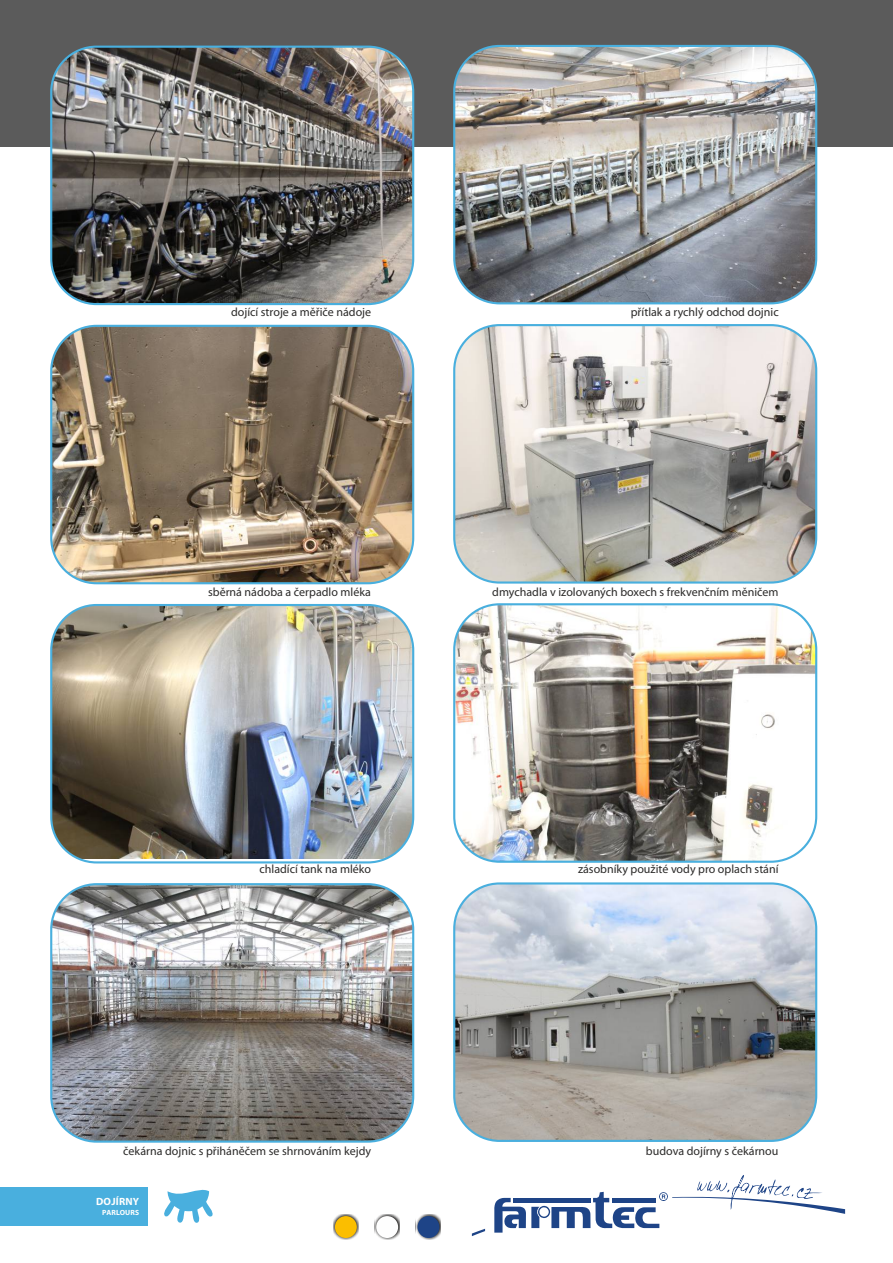
<style>
.page{position:relative;width:893px;height:1263px;background:#fff}
.page>*{position:absolute;margin:0;border:0;box-sizing:border-box;transform-origin:0 0}
.t1{font:12px "Myriad Pro";color:#2b2a29}
.t2{font:700 10.5px "Myriad Pro";letter-spacing:.02em;color:#fefefe}
.t3{font:700 7.5px "Myriad Pro";letter-spacing:.02em;color:#fefefe}
</style>
<div class="page">
<div style="left:0;top:0;width:893px;height:147px;background:#5b5b5b"></div>
<img style="left:51px;top:47px;width:362px;height:257px;border-radius:45px">
<div style="left:50px;top:46px;width:364px;height:259px;border:2px solid #49afde;border-radius:45px"></div>
<img style="left:454px;top:46px;width:362px;height:257px;border-radius:45px">
<div style="left:453px;top:45px;width:364px;height:259px;border:2px solid #49afde;border-radius:45px"></div>
<img style="left:51px;top:605px;width:362px;height:253px">
<div style="left:50px;top:604px;width:364px;height:259px;border:2px solid #49afde;border-radius:45px"></div>
<img style="left:454px;top:604px;width:362px;height:258px;border-radius:45px">
<div style="left:453px;top:603px;width:364px;height:260px;border:2px solid #49afde;border-radius:45px"></div>
<img style="left:51px;top:326px;width:362px;height:257px;border-radius:45px">
<div style="left:50px;top:325px;width:364px;height:259px;border:2px solid #49afde;border-radius:45px"></div>
<img style="left:454px;top:325px;width:362px;height:257px;border-radius:45px">
<div style="left:453px;top:324px;width:364px;height:260px;border:2px solid #49afde;border-radius:45px"></div>
<img style="left:51px;top:884px;width:362px;height:257px;border-radius:45px">
<div style="left:50px;top:883px;width:364px;height:260px;border:2px solid #49afde;border-radius:45px"></div>
<img style="left:454px;top:883px;width:362px;height:258px;border-radius:45px">
<div style="left:453px;top:882px;width:364px;height:260px;border:2px solid #49afde;border-radius:45px"></div>
<div style="left:0;top:1187px;width:148px;height:38px;background:#49afde"></div>
<svg style="left:164px;top:1189px;width:49px;height:34px"></svg>
<svg style="left:472px;top:1175px;width:373px;height:61px"></svg>
<svg style="left:333px;top:1214px;width:25px;height:25px"></svg>
<div style="left:335px;top:1216px;width:22px;height:22px;background:#fbbe00;border-radius:50%"></div>
<svg style="left:375px;top:1214px;width:25px;height:25px"></svg>
<div style="left:376px;top:1216px;width:22px;height:22px;background:#fefefe;border-radius:50%"></div>
<svg style="left:416px;top:1214px;width:25px;height:25px"></svg>
<div style="left:417px;top:1216px;width:22px;height:22px;background:#1e4487;border-radius:50%"></div>
<p class="t1" style="left:231px;top:307px;width:142px">dojící stroje a měřiče nádoje</p>
<p class="t1" style="left:631px;top:307px;width:149px">přítlak a rychlý odchod dojnic</p>
<p class="t1" style="left:208px;top:587px;width:164px">sběrná nádoba a čerpadlo mléka</p>
<p class="t1" style="left:492px;top:587px;width:288px">dmychadla v izolovaných boxech s frekvenčním měničem</p>
<p class="t1" style="left:259px;top:864px;width:113px">chladící tank na mléko</p>
<p class="t1" style="left:578px;top:864px;width:202px">zásobníky použité vody pro oplach stání</p>
<p class="t1" style="left:123px;top:1146px;width:249px">čekárna dojnic s přiháněčem se shrnováním kejdy</p>
<p class="t1" style="left:646px;top:1146px;width:134px">budova dojírny s čekárnou</p>
<p class="t2" style="left:96px;top:1197px;width:44px">DOJÍRNY</p>
<p class="t3" style="left:102px;top:1209px;width:38px">PARLOURS</p>
</div>
